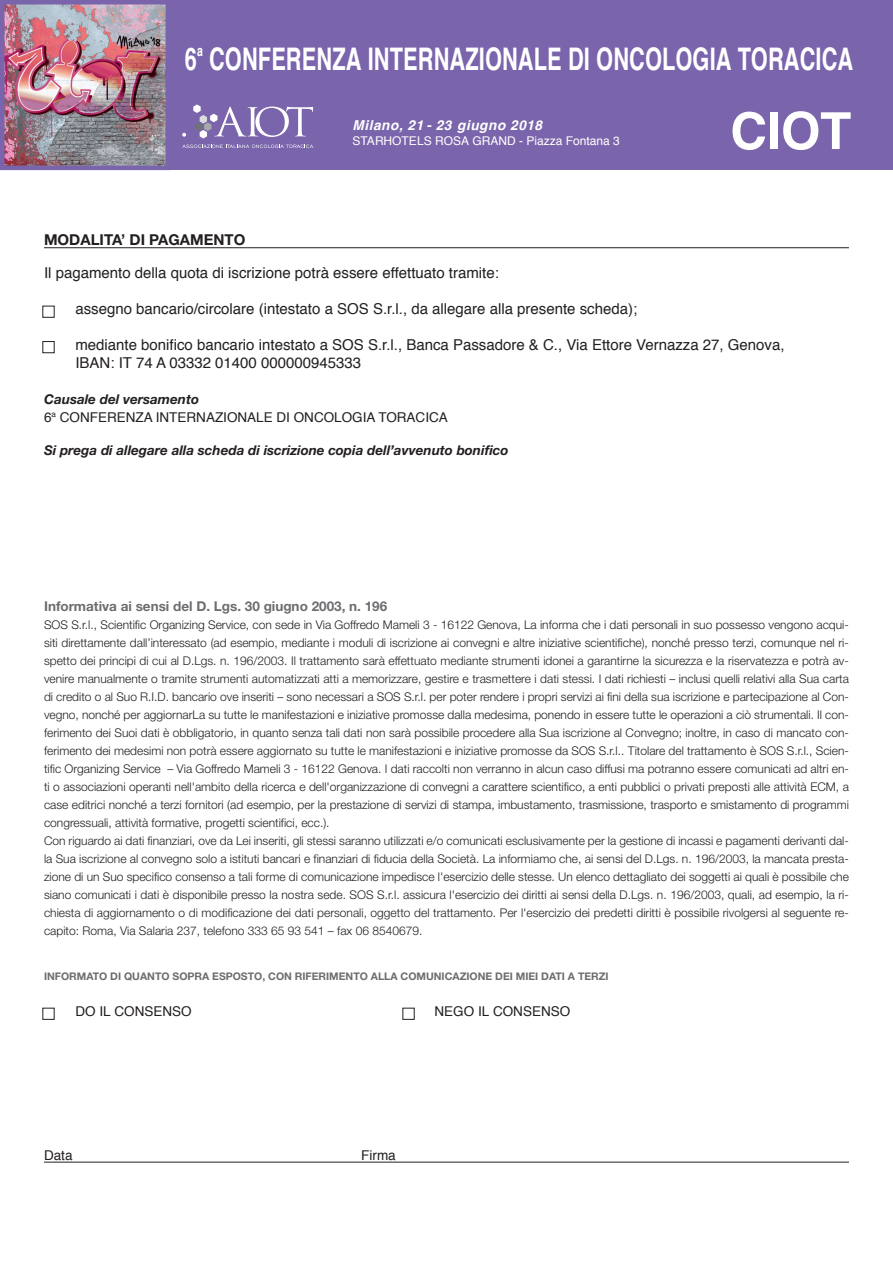
<style>
.page{position:relative;width:893px;height:1263px;background:#fff}
.page>*{position:absolute;margin:0;border:0;box-sizing:border-box;transform-origin:0 0}
.t1{font:700 51px "Helvetica";color:#fff}
.t2{font:700 31.2px "Helvetica";letter-spacing:.005em;color:#fff;scale:.7 1}
.t3{font:15px/18px "Helvetica";color:#231f20}
.t4{font:700 15px "Helvetica Neue";color:#231f20}
.t5{font:italic 700 13.65px "Helvetica";letter-spacing:.04em;color:#fff}
.t6{font:italic 700 13.5px "Helvetica Neue";color:#231f20}
.t7{font:13.5px "Helvetica";color:#231f20}
.t8{font:700 13.5px "Helvetica Neue";color:#6c6d70}
.t9{font:300 12px/18px "Helvetica Neue";color:#231f20}
.t10{font:12px "Helvetica";color:#fff}
.t11{font:700 10.5px "Helvetica Neue";color:#6c6d70}
</style>
<div class="page">
<div style="left:0;top:0;width:893px;height:170px;background:#7a65ac"></div>
<hr style="left:44px;top:247px;width:805px;height:1px;background:#231f20">
<hr style="left:44px;top:1162px;width:805px;height:1px;background:#231f20">
<div style="left:43px;top:306px;width:11px;height:12px;border:1px solid #231f20"></div>
<div style="left:43px;top:1008px;width:11px;height:12px;border:1px solid #231f20"></div>
<div style="left:403px;top:1008px;width:11px;height:12px;border:1px solid #231f20"></div>
<div style="left:43px;top:341px;width:11px;height:12px;border:1px solid #231f20"></div>
<svg style="left:182px;top:145px;width:131px;height:3px"></svg>
<svg style="left:182px;top:133px;width:4px;height:4px"></svg>
<svg style="left:193px;top:104px;width:120px;height:34px"></svg>
<img style="left:5px;top:5px;width:160px;height:160px">
<div style="left:0;top:0;width:170px;height:170px;border:4px solid #7a65ac"></div>
<h2 class="t2" style="left:185px;top:46px;width:956px">6<sup>a</sup> CONFERENZA INTERNAZIONALE DI ONCOLOGIA TORACICA</h2>
<p class="t5" style="left:353px;top:119px;width:191px">Milano, 21 - 23 giugno 2018</p>
<p class="t10" style="left:353px;top:136px;width:269px">STARHOTELS ROSA GRAND - Piazza Fontana 3</p>
<h1 class="t1" style="left:730px;top:110px;width:122px">CIOT</h1>
<p class="t4" style="left:44px;top:234px;width:203px">MODALITA’ DI PAGAMENTO</p>
<p class="t3" style="left:44px;top:264px;width:456px">Il pagamento della quota di iscrizione potrà essere effettuato tramite:</p>
<p class="t3" style="left:75px;top:300px;width:563px">assegno bancario/circolare (intestato a SOS S.r.l., da allegare alla presente scheda);</p>
<p class="t3" style="left:75px;top:336px;width:711px">mediante bonifico bancario intestato a SOS S.r.l., Banca Passadore &amp; C., Via Ettore Vernazza 27, Genova,<br>IBAN: IT 74 A 03332 01400 000000945333</p>
<p class="t6" style="left:44px;top:394px;width:156px">Causale del versamento</p>
<p class="t7" style="left:44px;top:411px;width:405px">6<sup>a</sup> CONFERENZA INTERNAZIONALE DI ONCOLOGIA TORACICA</p>
<p class="t6" style="left:44px;top:445px;width:466px">Si prega di allegare alla scheda di iscrizione copia dell’avvenuto bonifico</p>
<p class="t8" style="left:44px;top:601px;width:345px">Informativa ai sensi del D. Lgs. 30 giugno 2003, n. 196</p>
<p class="t9" style="left:44px;top:616px;width:806px">SOS S.r.l., Scientific Organizing Service, con sede in Via Goffredo Mameli 3 - 16122 Genova, La informa che i dati personali in suo possesso vengono acqui&shy;siti direttamente dall’interessato (ad esempio, mediante i moduli di iscrizione ai convegni e altre iniziative scientifiche), nonché presso terzi, comunque nel ri&shy;spetto dei principi di cui al D.Lgs. n. 196/2003. Il trattamento sarà effettuato mediante strumenti idonei a garantirne la sicurezza e la riservatezza e potrà av&shy;venire manualmente o tramite strumenti automatizzati atti a memorizzare, gestire e trasmettere i dati stessi. I dati richiesti – inclusi quelli relativi alla Sua carta di credito o al Suo R.I.D. bancario ove inseriti – sono necessari a SOS S.r.l. per poter rendere i propri servizi ai fini della sua iscrizione e partecipazione al Con&shy;vegno, nonché per aggiornarLa su tutte le manifestazioni e iniziative promosse dalla medesima, ponendo in essere tutte le operazioni a ciò strumentali. Il con&shy;ferimento dei Suoi dati è obbligatorio, in quanto senza tali dati non sarà possibile procedere alla Sua iscrizione al Convegno; inoltre, in caso di mancato con&shy;ferimento dei medesimi non potrà essere aggiornato su tutte le manifestazioni e iniziative promosse da SOS S.r.l.. Titolare del trattamento è SOS S.r.l., Scien&shy;tific Organizing Service – Via Goffredo Mameli 3 - 16122 Genova. I dati raccolti non verranno in alcun caso diffusi ma potranno essere comunicati ad altri en&shy;ti o associazioni operanti nell'ambito della ricerca e dell'organizzazione di convegni a carattere scientifico, a enti pubblici o privati preposti alle attività ECM, a case editrici nonché a terzi fornitori (ad esempio, per la prestazione di servizi di stampa, imbustamento, trasmissione, trasporto e smistamento di programmi congressuali, attività formative, progetti scientifici, ecc.).<br>Con riguardo ai dati finanziari, ove da Lei inseriti, gli stessi saranno utilizzati e/o comunicati esclusivamente per la gestione di incassi e pagamenti derivanti dal&shy;la Sua iscrizione al convegno solo a istituti bancari e finanziari di fiducia della Società. La informiamo che, ai sensi del D.Lgs. n. 196/2003, la mancata presta&shy;zione di un Suo specifico consenso a tali forme di comunicazione impedisce l'esercizio delle stesse. Un elenco dettagliato dei soggetti ai quali è possibile che siano comunicati i dati è disponibile presso la nostra sede. SOS S.r.l. assicura l'esercizio dei diritti ai sensi della D.Lgs. n. 196/2003, quali, ad esempio, la ri&shy;chiesta di aggiornamento o di modificazione dei dati personali, oggetto del trattamento. Per l'esercizio dei predetti diritti è possibile rivolgersi al seguente re&shy;capito: Roma, Via Salaria 237, telefono 333 65 93 541 – fax 06 8540679.</p>
<p class="t11" style="left:44px;top:972px;width:566px">INFORMATO DI QUANTO SOPRA ESPOSTO, CON RIFERIMENTO ALLA COMUNICAZIONE DEI MIEI DATI A TERZI</p>
<p class="t7" style="left:75px;top:1005px;width:118px">DO IL CONSENSO</p>
<p class="t7" style="left:435px;top:1005px;width:137px">NEGO IL CONSENSO</p>
<p class="t7" style="left:44px;top:1149px;width:30px">Data</p>
<p class="t7" style="left:361px;top:1149px;width:36px">Firma</p>
</div>
